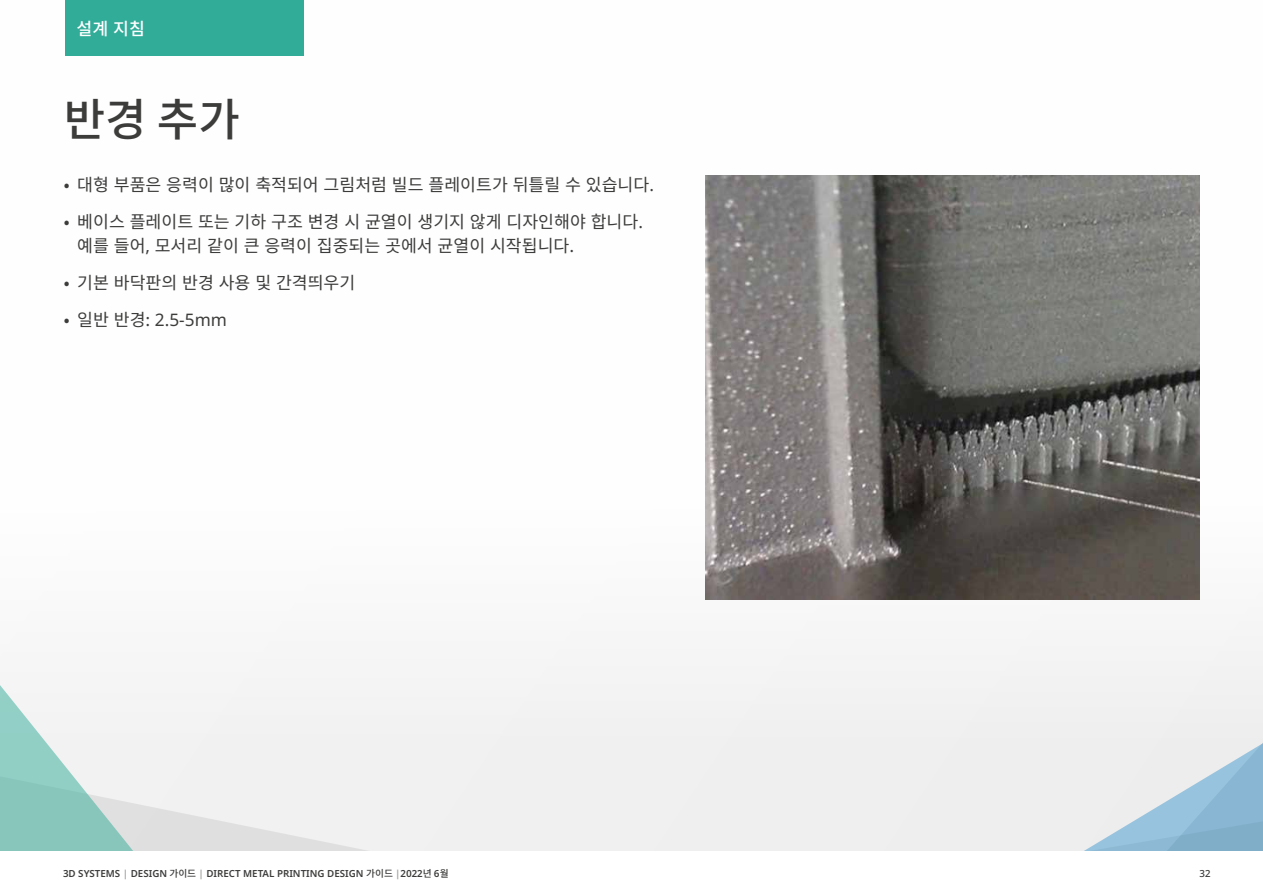
<style>
.page{position:relative;width:1263px;height:893px;background:#fff}
.page>*{position:absolute;margin:0;border:0;box-sizing:border-box;transform-origin:0 0}
.t1{font:500 45px "Noto Sans CJ Kkr";color:#3c3c3b}
.t2{font:17.25px/24px "Noto Sans CJ Kkr";color:#3c3c3b}
.t3{font:17.25px "Noto Sans";color:#3c3c3b}
.t4{font:500 17.25px "Noto Sans CJ Kkr";color:#fff}
.t5{font:600 9.75px "Noto Sans";color:#3c3c3b}
.t6{font:500 9.75px "Noto Sans";color:#3c3c3b}
.s1{font-family:"Noto Sans"}
.s2{font-family:"Noto Sans CJ Kkr"}
.s3{color:#9d9d9c}
.s4{font-family:"Noto Sans CJ Kkr";font-weight:500}
</style>
<div class="page">
<div style="left:65px;top:0;width:238px;height:55px;background:#31ac99"></div>
<div style="left:216px;top:745px;width:374px;height:105px;background:#f1f1f1"></div>
<svg style="left:44px;top:693px;width:172px;height:157px;fill:#f2f2f2"></svg>
<svg style="left:0;top:685px;width:44px;height:165px"></svg>
<div style="left:821px;top:554px;width:379px;height:296px;background:#f0f0f0"></div>
<svg style="left:1008px;top:604px;width:255px;height:246px;fill:#efefef"></svg>
<img style="left:705px;top:175px;width:494px;height:424px">
<p class="t4" style="left:77px;top:19px;width:70px">설계 지침</p>
<h1 class="t1" style="left:64px;top:94px;width:178px">반경 추가</h1>
<p class="t2" style="left:64px;top:173px;width:592px">• 대형 부품은 응력이 많이 축적되어 그림처럼 빌드 플레이트가 뒤틀릴 수 있습니다<span class="s1">.</span></p>
<p class="t2" style="left:77px;top:210px;width:567px;text-indent:-14px">• 베이스 플레이트 또는 기하 구조 변경 시 균열이 생기지 않게 디자인해야 합니다<span class="s1">. </span>예를 들어<span class="s1">,</span> 모서리 같이 큰 응력이 집중되는 곳에서 균열이 시작됩니다.</p>
<p class="t2" style="left:64px;top:271px;width:293px">• 기본 바닥판의 반경 사용 및 간격띄우기</p>
<p class="t3" style="left:64px;top:307px;width:165px"><span class="s2">• 일반 반경:</span> 2.5-5mm</p>
<p class="t5" style="left:63px;top:866px;width:387px">3D SYSTEMS <span class="s3">|</span> DESIGN <span class="s4">가이드</span> <span class="s3">|</span> DIRECT METAL PRINTING DESIGN <span class="s4">가이드</span> <span class="s3">|</span>2022<span class="s4">년</span> 6<span class="s4">월</span></p>
<p class="t6" style="left:1199px;top:867px;width:12px">32</p>
</div>
